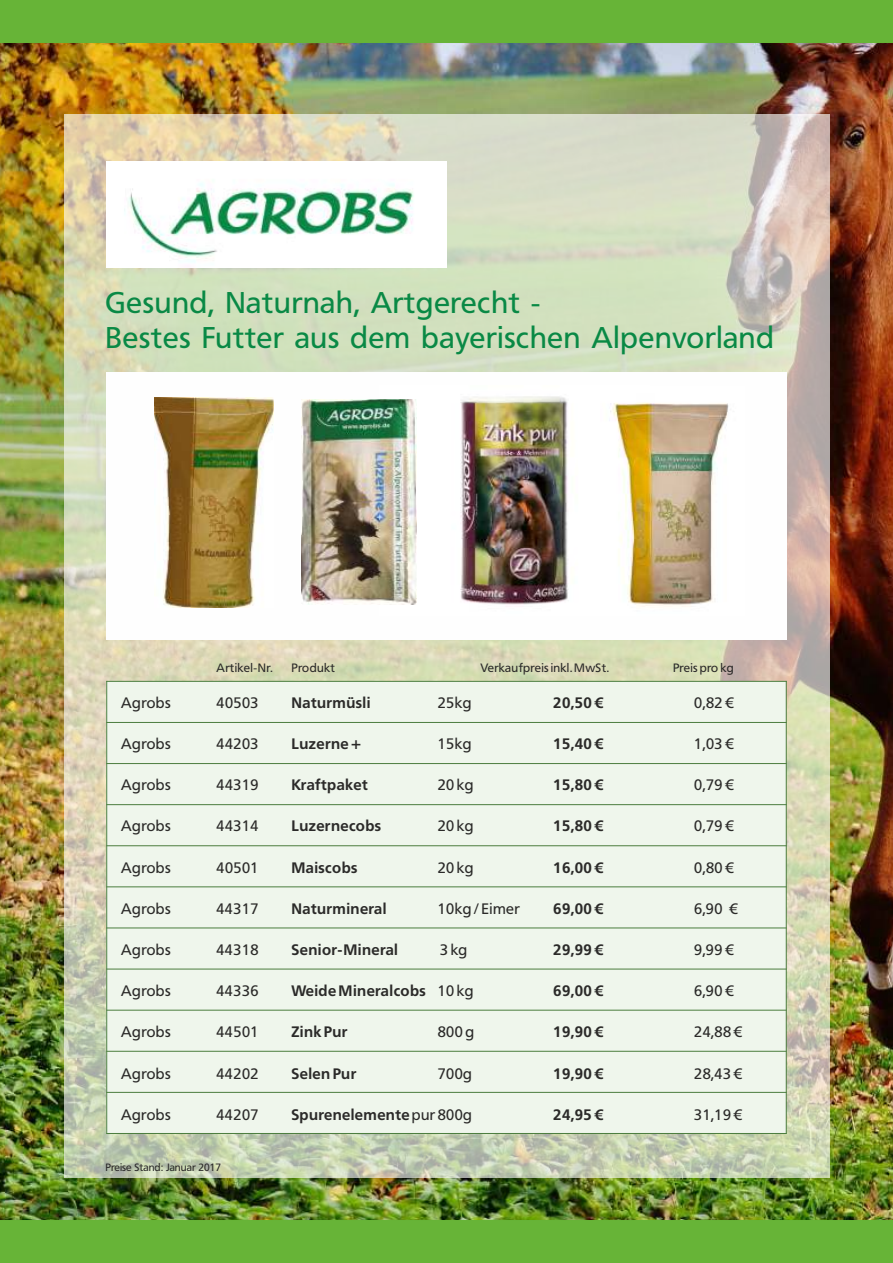
<style>
.page{position:relative;width:893px;height:1263px;background:#fff}
.page>*{position:absolute;margin:0;border:0;box-sizing:border-box;transform-origin:0 0}
.t1{font:29.7px/35.5px "Frutiger VR";letter-spacing:.025em;color:#098945}
.t2{font:15px "Frutiger VR";letter-spacing:.025em;color:#2b2a29}
.t3{font:700 15px "Frutiger VR";letter-spacing:.025em;color:#2b2a29}
.t4{font:12px "Frutiger VR";letter-spacing:.025em;color:#2b2a29}
.t5{font:10.5px "Frutiger VR";color:#2b2a29}
.s1{font-weight:400}
</style>
<div class="page">
<img style="left:0;top:43px;width:893px;height:1176px">
<div style="left:64px;top:115px;width:765px;height:1063px;background:#fefefe;opacity:.65"></div>
<div style="left:106px;top:372px;width:681px;height:267px;background:#fefefe"></div>
<img style="left:154px;top:397px;width:119px;height:210px">
<div style="left:0;top:1219px;width:893px;height:44px;background:#67b437"></div>
<div style="left:0;top:0;width:893px;height:43px;background:#67b437"></div>
<img style="left:106px;top:162px;width:340px;height:105px">
<div style="left:107px;top:681px;width:679px;height:452px;background:#eff6ec"></div>
<hr style="left:106px;top:681px;width:1px;height:453px;background:#4b7d3e">
<hr style="left:786px;top:681px;width:1px;height:453px;background:#4b7d3e">
<hr style="left:106px;top:1133px;width:681px;height:1px;background:#4b7d3e">
<hr style="left:106px;top:1092px;width:681px;height:1px;background:#4b7d3e">
<hr style="left:106px;top:1051px;width:681px;height:1px;background:#4b7d3e">
<hr style="left:106px;top:1010px;width:681px;height:1px;background:#4b7d3e">
<hr style="left:106px;top:969px;width:681px;height:1px;background:#4b7d3e">
<hr style="left:106px;top:927px;width:681px;height:1px;background:#4b7d3e">
<hr style="left:106px;top:886px;width:681px;height:1px;background:#4b7d3e">
<hr style="left:106px;top:845px;width:681px;height:1px;background:#4b7d3e">
<hr style="left:106px;top:804px;width:681px;height:1px;background:#4b7d3e">
<hr style="left:106px;top:763px;width:681px;height:1px;background:#4b7d3e">
<hr style="left:106px;top:722px;width:681px;height:1px;background:#4b7d3e">
<hr style="left:106px;top:681px;width:681px;height:1px;background:#4b7d3e">
<img style="left:460px;top:396px;width:108px;height:209px">
<img style="left:302px;top:399px;width:115px;height:206px">
<img style="left:610px;top:402px;width:119px;height:205px">
<h1 class="t1" style="left:105px;top:287px;width:670px">Gesund, Naturnah, Artgerecht -<br>Bestes Futter aus dem bayerischen Alpenvorland</h1>
<p class="t4" style="left:217px;top:662px;width:58px">Artikel-Nr.</p>
<p class="t4" style="left:291px;top:662px;width:45px">Produkt</p>
<p class="t4" style="left:480px;top:662px;width:130px">Verkaufpreis inkl. MwSt.</p>
<p class="t4" style="left:673px;top:662px;width:62px">Preis pro kg</p>
<p class="t2" style="left:121px;top:696px;width:51px">Agrobs</p>
<p class="t2" style="left:216px;top:696px;width:44px">40503</p>
<p class="t3" style="left:291px;top:696px;width:80px">Naturmüsli</p>
<p class="t2" style="left:438px;top:696px;width:35px">25kg</p>
<p class="t3" style="left:553px;top:696px;width:52px">20,50 €</p>
<p class="t2" style="left:694px;top:696px;width:41px">0,82 €</p>
<p class="t2" style="left:121px;top:737px;width:51px">Agrobs</p>
<p class="t2" style="left:216px;top:737px;width:44px">44203</p>
<p class="t3" style="left:291px;top:737px;width:71px">Luzerne +</p>
<p class="t2" style="left:438px;top:737px;width:35px">15kg</p>
<p class="t3" style="left:553px;top:737px;width:52px">15,40 €</p>
<p class="t2" style="left:694px;top:737px;width:41px">1,03 €</p>
<p class="t2" style="left:121px;top:779px;width:51px">Agrobs</p>
<p class="t2" style="left:216px;top:779px;width:44px">44319</p>
<p class="t3" style="left:291px;top:779px;width:78px">Kraftpaket</p>
<p class="t2" style="left:438px;top:779px;width:37px">20 kg</p>
<p class="t3" style="left:553px;top:779px;width:52px">15,80 €</p>
<p class="t2" style="left:694px;top:779px;width:41px">0,79 €</p>
<p class="t2" style="left:121px;top:820px;width:51px">Agrobs</p>
<p class="t2" style="left:216px;top:820px;width:44px">44314</p>
<p class="t3" style="left:291px;top:820px;width:91px">Luzernecobs</p>
<p class="t2" style="left:438px;top:820px;width:37px">20 kg</p>
<p class="t3" style="left:553px;top:820px;width:52px">15,80 €</p>
<p class="t2" style="left:694px;top:820px;width:41px">0,79 €</p>
<p class="t2" style="left:121px;top:861px;width:51px">Agrobs</p>
<p class="t2" style="left:216px;top:861px;width:44px">40501</p>
<p class="t3" style="left:291px;top:861px;width:67px">Maiscobs</p>
<p class="t2" style="left:438px;top:861px;width:37px">20 kg</p>
<p class="t3" style="left:553px;top:861px;width:52px">16,00 €</p>
<p class="t2" style="left:694px;top:861px;width:41px">0,80 €</p>
<p class="t2" style="left:121px;top:902px;width:51px">Agrobs</p>
<p class="t2" style="left:216px;top:902px;width:44px">44317</p>
<p class="t3" style="left:291px;top:902px;width:97px">Naturmineral</p>
<p class="t2" style="left:438px;top:902px;width:84px">10kg / Eimer</p>
<p class="t3" style="left:553px;top:902px;width:52px">69,00 €</p>
<p class="t2" style="left:694px;top:902px;width:45px">6,90 €</p>
<p class="t2" style="left:121px;top:943px;width:51px">Agrobs</p>
<p class="t2" style="left:216px;top:943px;width:44px">44318</p>
<p class="t3" style="left:291px;top:943px;width:108px">Senior-Mineral</p>
<p class="t2" style="left:440px;top:943px;width:29px">3 kg</p>
<p class="t3" style="left:553px;top:943px;width:52px">29,99 €</p>
<p class="t2" style="left:694px;top:943px;width:41px">9,99 €</p>
<p class="t2" style="left:121px;top:985px;width:51px">Agrobs</p>
<p class="t2" style="left:216px;top:985px;width:44px">44336</p>
<p class="t3" style="left:291px;top:985px;width:184px">Weide Mineralcobs <span class="s1">10 kg</span></p>
<p class="t3" style="left:553px;top:985px;width:52px">69,00 €</p>
<p class="t2" style="left:694px;top:985px;width:41px">6,90 €</p>
<p class="t2" style="left:121px;top:1026px;width:51px">Agrobs</p>
<p class="t2" style="left:216px;top:1026px;width:44px">44501</p>
<p class="t3" style="left:291px;top:1026px;width:58px">Zink Pur</p>
<p class="t2" style="left:438px;top:1026px;width:38px">800 g</p>
<p class="t3" style="left:553px;top:1026px;width:52px">19,90 €</p>
<p class="t2" style="left:694px;top:1026px;width:50px">24,88 €</p>
<p class="t2" style="left:121px;top:1067px;width:51px">Agrobs</p>
<p class="t2" style="left:216px;top:1067px;width:44px">44202</p>
<p class="t3" style="left:291px;top:1067px;width:66px">Selen Pur</p>
<p class="t2" style="left:438px;top:1067px;width:36px">700g</p>
<p class="t3" style="left:553px;top:1067px;width:52px">19,90 €</p>
<p class="t2" style="left:694px;top:1067px;width:50px">28,43 €</p>
<p class="t2" style="left:121px;top:1108px;width:51px">Agrobs</p>
<p class="t2" style="left:216px;top:1108px;width:44px">44207</p>
<p class="t3" style="left:291px;top:1108px;width:182px">Spurenelemente <span class="s1">pur 800g</span></p>
<p class="t3" style="left:553px;top:1108px;width:52px">24,95 €</p>
<p class="t2" style="left:694px;top:1108px;width:50px">31,19 €</p>
<p class="t5" style="left:106px;top:1163px;width:117px">Preise Stand: Januar 2017</p>
</div>
